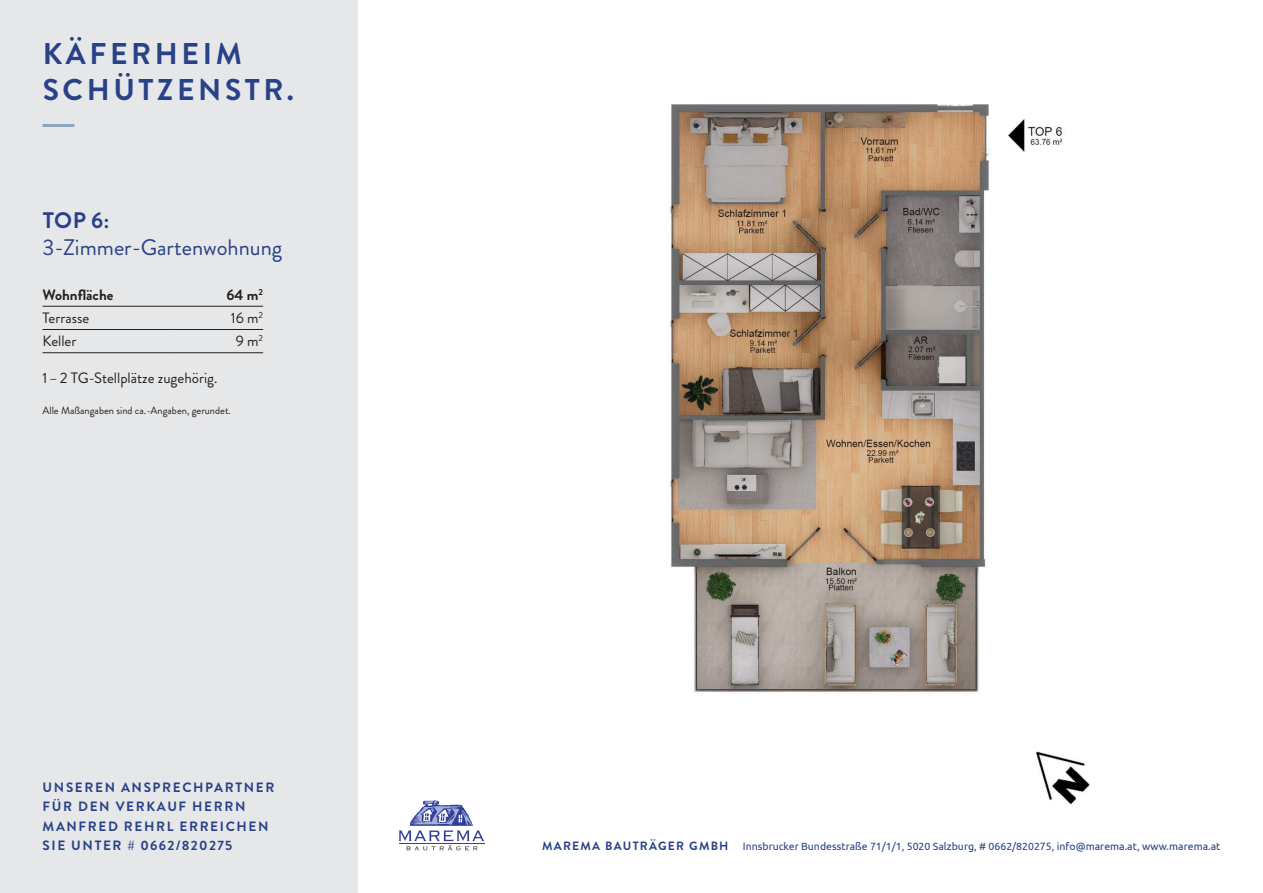
<style>
.page{position:relative;width:1263px;height:893px;background:#fff}
.page>*{position:absolute;margin:0;border:0;box-sizing:border-box;transform-origin:0 0}
.t1{font:700 30px/36px "Brandon Grotesque";letter-spacing:.12em;color:#284187}
.t2{font:22.5px/27px "Brandon Grotesque";color:#284187}
.t3{font:15px "Brandon Grotesque";color:#231f20}
.t4{font:700 15px "Brandon Grotesque";color:#231f20}
.t5{font:700 13.5px/19.5px "Brandon Grotesque";letter-spacing:.12em;color:#284187}
.t6{font:10.5px "Ubuntu";color:#284187}
.t7{font:10.5px "Brandon Grotesque";color:#231f20}
.s1{font-weight:700}
.s2{font-family:"Brandon Grotesque";font-weight:700;font-size:12px}
</style>
<div class="page">
<img style="left:669px;top:104px;width:421px;height:701px">
<div style="left:0;top:0;width:357px;height:893px;background:#e6e7e9"></div>
<svg style="left:399px;top:800px;width:85px;height:50px"></svg>
<hr style="left:43px;top:124px;width:31px;height:3px;background:#8ba7bf">
<hr style="left:43px;top:306px;width:131px;height:1px;background:#231f20">
<hr style="left:174px;top:306px;width:89px;height:1px;background:#231f20">
<hr style="left:43px;top:329px;width:131px;height:1px;background:#231f20">
<hr style="left:174px;top:329px;width:89px;height:1px;background:#231f20">
<hr style="left:43px;top:352px;width:131px;height:1px;background:#231f20">
<hr style="left:174px;top:352px;width:89px;height:1px;background:#231f20">
<h1 class="t1" style="left:43px;top:36px;width:253px">KÄFERHEIM<br>SCHÜTZENSTR.</h1>
<p class="t2" style="left:43px;top:207px;width:241px"><span class="s1">TOP 6:<br></span>3-Zimmer-Gartenwohnung</p>
<p class="t4" style="left:43px;top:284px;width:72px">Wohnfläche</p>
<p class="t4" style="left:227px;top:284px;width:38px">64 m<sup>2</sup></p>
<p class="t3" style="left:43px;top:308px;width:48px">Terrasse</p>
<p class="t3" style="left:231px;top:308px;width:34px">16 m<sup>2</sup></p>
<p class="t3" style="left:43px;top:331px;width:35px">Keller</p>
<p class="t3" style="left:236px;top:331px;width:29px">9 m<sup>2</sup></p>
<p class="t3" style="left:43px;top:367px;width:176px">1–2 TG-Stellplätze zugehörig.</p>
<p class="t7" style="left:43px;top:403px;width:190px">Alle Maßangaben sind ca.-Angaben, gerundet.</p>
<p class="t5" style="left:43px;top:778px;width:233px">UNSEREN ANSPRECHPARTNER<br>FÜR DEN VERKAUF HERRN<br>MANFRED REHRL ERREICHEN<br>SIE UNTER # 0662/820275</p>
<p class="t6" style="left:542px;top:840px;width:680px"><span class="s2">MAREMA BAUTRÄGER GMBH</span> Innsbrucker Bundesstraße 71/1/1, 5020 Salzburg, # 0662/820275, info@marema.at, www.marema.at</p>
</div>
